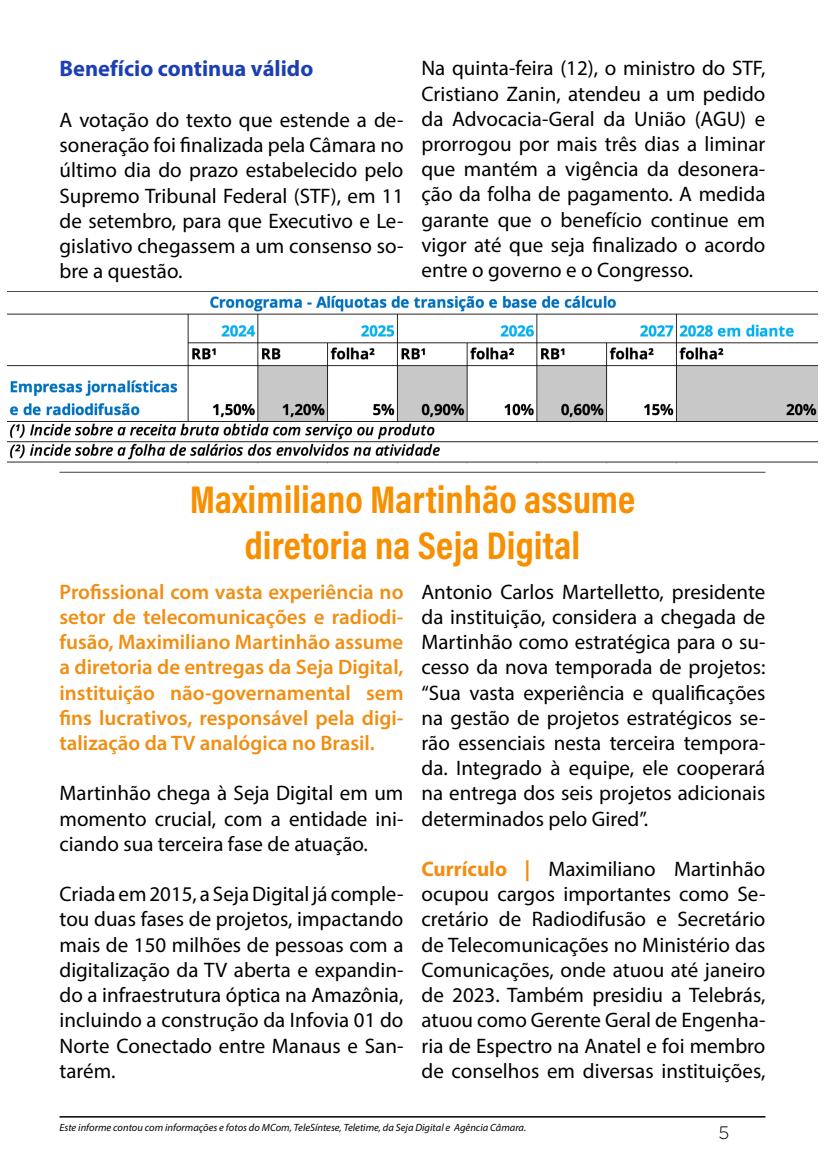
<style>
.page{position:relative;width:825px;height:1153px;background:#fff}
.page>*{position:absolute;margin:0;border:0;box-sizing:border-box;transform-origin:0 0}
.t1{font:700 39px/46.8px "Acumin Pro Cond";color:#f78f00;text-align:center}
.t2{font:700 22.5px "Myriad Pro";color:#1c40b3}
.t3{font:21px/25.2px "Myriad Pro";color:#000;text-align:justify}
.t4{font:600 21px/25.2px "Myriad Pro";color:#f18e12;text-align:justify}
.t5{font:300 18px "Gotham Rounded";color:#000}
.t6{font:italic 10.5px "Myriad Pro";color:#000}
.s1{font-weight:700;color:#f18e12}
</style>
<div class="page">
<hr style="left:60px;top:1115px;width:705px;height:2px;background:#000">
<img style="left:7px;top:291px;width:810px;height:172px">
<hr style="left:60px;top:472px;width:705px;height:1px;background:#404042">
<p class="t2" style="left:60px;top:54px;width:255px">Benefício continua válido</p>
<p class="t3" style="left:60px;top:107px;width:345px">A votação do texto que estende a de&shy;soneração foi finalizada pela Câmara no último dia do prazo estabelecido pelo Supremo Tribunal Federal (STF), em 11 de setembro, para que Executivo e Le&shy;gislativo chegassem a um consenso so&shy;bre a questão.</p>
<p class="t3" style="left:421px;top:55px;width:345px">Na quinta-feira (12), o ministro do STF, Cristiano Zanin, atendeu a um pedido da Advocacia-Geral da União (AGU) e prorrogou por mais três dias a liminar que mantém a vigência da desonera&shy;ção da folha de pagamento. A medida garante que o benefício continue em vigor até que seja finalizado o acordo entre o governo e o Congresso.</p>
<h1 class="t1" style="left:190px;top:474px;width:447px">Maximiliano Martinhão assume diretoria na Seja Digital</h1>
<p class="t4" style="left:60px;top:578px;width:345px">Profissional com vasta experiência no setor de telecomunicações e radiodi&shy;fusão, Maximiliano Martinhão assume a diretoria de entregas da Seja Digital, instituição não-governamental sem fins lucrativos, responsável pela digi&shy;talização da TV analógica no Brasil.</p>
<p class="t3" style="left:60px;top:780px;width:345px">Martinhão chega à Seja Digital em um momento crucial, com a entidade ini&shy;ciando sua terceira fase de atuação.</p>
<p class="t3" style="left:60px;top:881px;width:345px">Criada em 2015, a Seja Digital já comple&shy;tou duas fases de projetos, impactando mais de 150 milhões de pessoas com a digitalização da TV aberta e expandin&shy;do a infraestrutura óptica na Amazônia, incluindo a construção da Infovia 01 do Norte Conectado entre Manaus e San&shy;tarém.</p>
<p class="t3" style="left:421px;top:578px;width:345px">Antonio Carlos Martelletto, presidente da instituição, considera a chegada de Martinhão como estratégica para o su&shy;cesso da nova temporada de projetos: “Sua vasta experiência e qualificações na gestão de projetos estratégicos se&shy;rão essenciais nesta terceira tempora&shy;da. Integrado à equipe, ele cooperará na entrega dos seis projetos adicionais determinados pelo Gired”.</p>
<p class="t3" style="left:421px;top:855px;width:345px"><span class="s1">Currículo |</span> Maximiliano Martinhão ocupou cargos importantes como Se&shy;cretário de Radiodifusão e Secretário de Telecomunicações no Ministério das Comunicações, onde atuou até janeiro de 2023. Também presidiu a Telebrás, atuou como Gerente Geral de Engenha&shy;ria de Espectro na Anatel e foi membro de conselhos em diversas instituições,</p>
<p class="t6" style="left:60px;top:1121px;width:468px">Este informe contou com informações e fotos do MCom, TeleSíntese, Teletime, da Seja Digital e Agência Câmara.</p>
<p class="t5" style="left:718px;top:1120px;width:12px">5</p>
</div>
